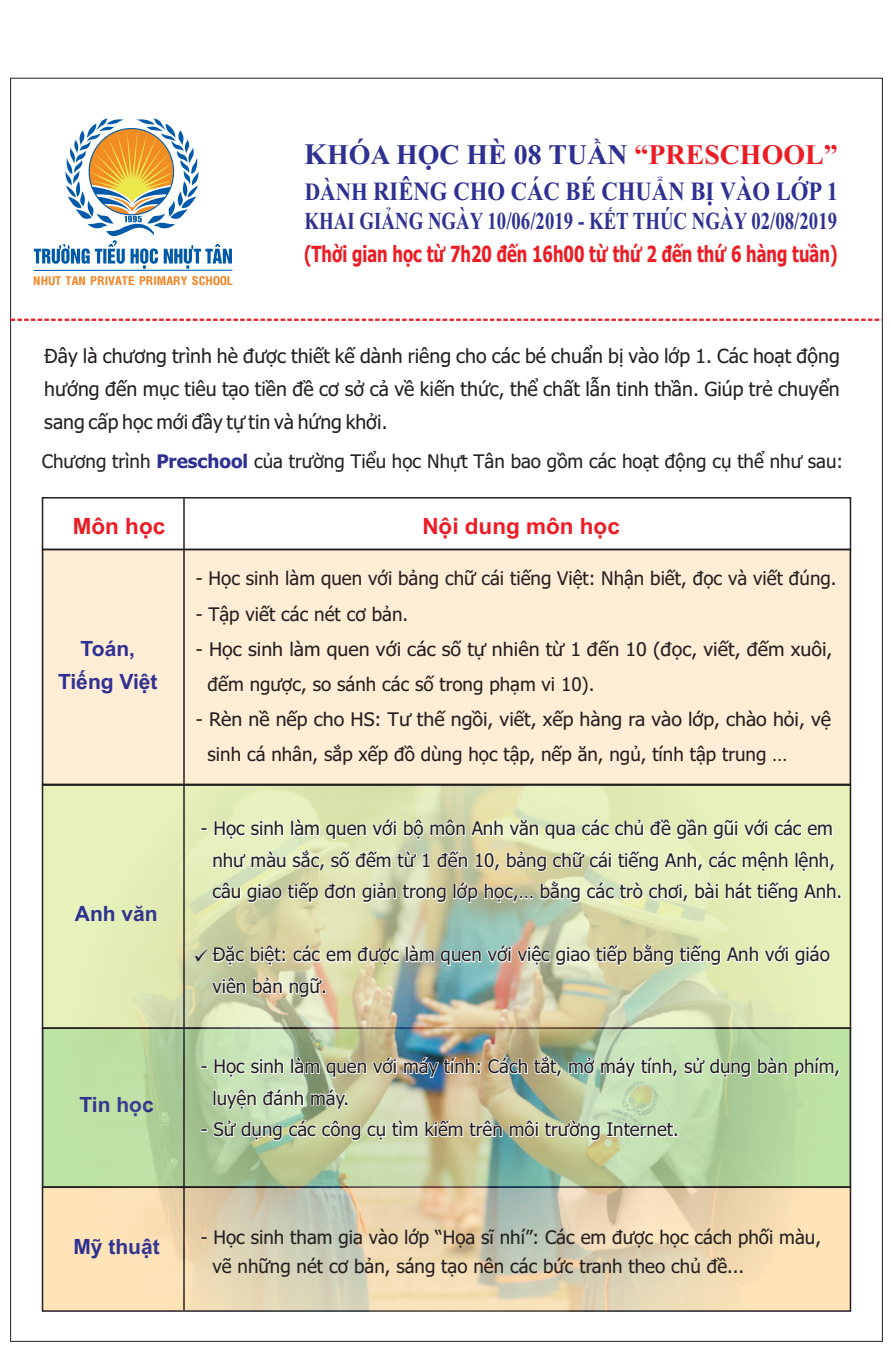
<style>
.page{position:relative;width:893px;height:1361px;background:#fff}
.page>*{position:absolute;margin:0;border:0;box-sizing:border-box;transform-origin:0 0}
.t1{font:700 28.35px "Times New Roman";color:#2e3092}
.t2{font:700 26.25px "Times New Roman";color:#2e3092;scale:.86 1}
.t3{font:700 24.3px "Times New Roman";color:#2e3092;scale:.77 1}
.t4{font:700 22.5px "Arial";color:#ed1c24}
.t5{font:700 22.35px "Tahoma";color:#ed1c24;scale:.74 1}
.t6{font:700 21px/33.9px "Arial";color:#2e3092;text-align:center}
.t7{font:19.5px/32.8px "Tahoma";color:#231f20;text-align:justify}
.t8{font:18.75px/31.5px "Tahoma";color:#231f20}
.t9{font:18.75px/35.1px "Tahoma";color:#231f20;scale:1.04 1}
.t10{font:18.75px/35.1px "Tahoma";color:#231f20;scale:1.05 1}
.t11{font:11.7px "VNI Helve Condense Bold";color:#f5821f;scale:1.04 1}
.s1{font-size:29.7px}
.s2{color:#ed1c24}
.s3{font-size:24.75px}
.s4{font-weight:700;color:#2e3092}
</style>
<div class="page">
<svg style="left:11px;top:319px;width:871px;height:2px"></svg>
<div style="left:42px;top:497px;width:809px;height:53px;border:2px solid #231f20"></div>
<div style="left:45px;top:552px;width:803px;height:230px;background:#ffedd5"></div>
<div style="left:42px;top:549px;width:809px;height:236px;border:2px solid #231f20"></div>
<hr style="left:183px;top:498px;width:2px;height:812px;background:#231f20">
<svg style="left:34px;top:118px;width:198px;height:151px"></svg>
<hr style="left:34px;top:270px;width:198px;height:1px;background:#005aaa">
<img style="left:43px;top:785px;width:807px;height:526px">
<svg style="left:195px;top:949px;width:13px;height:12px"></svg>
<h1 class="t1" style="left:304px;top:144px;width:535px"><span class="s1">K</span>HÓA HỌC HÈ 08 TUẦN <span class="s2">“PRESCHOOL”</span></h1>
<h2 class="t2" style="left:305px;top:182px;width:622px"><span class="s3">DÀNH</span> RIÊNG CHO CÁC BÉ CHUẨN BỊ VÀO LỚP 1</h2>
<p class="t3" style="left:305px;top:213px;width:693px">KHAI GIẢNG NGÀY 10/06/2019 - KẾT THÚC NGÀY 02/08/2019</p>
<p class="t11" style="left:33px;top:275px;width:194px">NHUT TAN PRIVATE PRIMARY SCHOOL</p>
<p class="t5" style="left:304px;top:245px;width:722px">(Thời gian học từ 7h20 đến 16h00 từ thứ 2 đến thứ 6 hàng tuần)</p>
<p class="t7" style="left:44px;top:341px;width:797px">Đây là chương trình hè được thiết kế dành riêng cho các bé chuẩn bị vào lớp 1. Các hoạt động hướng đến mục tiêu tạo tiền đề cơ sở cả về kiến thức, thể chất lẫn tinh thần. Giúp trẻ chuyển sang cấp học mới đầy tự tin và hứng khởi.</p>
<p class="t8" style="left:42px;top:447px;width:803px">Chương trình <span class="s4">Preschool</span> của trường Tiểu học Nhựt Tân bao gồm các hoạt động cụ thể như sau:</p>
<p class="t4" style="left:73px;top:517px;width:94px">Môn học</p>
<p class="t4" style="left:422px;top:517px;width:199px">Nội dung môn học</p>
<p class="t6" style="left:58px;top:633px;width:101px">Toán,<br>Tiếng Việt</p>
<p class="t6" style="left:75px;top:898px;width:84px">Anh văn</p>
<p class="t6" style="left:79px;top:1090px;width:76px">Tin học</p>
<p class="t6" style="left:73px;top:1231px;width:88px">Mỹ thuật</p>
<p class="t8" style="left:196px;top:564px;width:642px">- Học sinh làm quen với bảng chữ cái tiếng Việt: Nhận biết, đọc và viết đúng.</p>
<p class="t8" style="left:196px;top:599px;width:214px">- Tập viết các nét cơ bản.</p>
<p class="t10" style="left:208px;top:633px;width:597px;text-indent:-12px">- Học sinh làm quen với các số tự nhiên từ 1 đến 10 (đọc, viết, đếm xuôi, đếm ngược, so sánh các số trong phạm vi 10).</p>
<p class="t9" style="left:208px;top:703px;width:601px;text-indent:-12px">- Rèn nề nếp cho HS: Tư thế ngồi, viết, xếp hàng ra vào lớp, chào hỏi, vệ sinh cá nhân, sắp xếp đồ dùng học tập, nếp ăn, ngủ, tính tập trung …</p>
<p class="t8" style="left:212px;top:814px;width:631px;text-indent:-12px">- Học sinh làm quen với bộ môn Anh văn qua các chủ đề gần gũi với các em như màu sắc, số đếm từ 1 đến 10, bảng chữ cái tiếng Anh, các mệnh lệnh, câu giao tiếp đơn giản trong lớp học,… bằng các trò chơi, bài hát tiếng Anh.</p>
<p class="t8" style="left:212px;top:940px;width:619px">Đặc biệt: các em được làm quen với việc giao tiếp bằng tiếng Anh với giáo viên bản ngữ.</p>
<p class="t8" style="left:213px;top:1052px;width:629px;text-indent:-12px">- Học sinh làm quen với máy tính: Cách tắt, mở máy tính, sử dụng bàn phím, luyện đánh máy.</p>
<p class="t8" style="left:201px;top:1115px;width:480px">- Sử dụng các công cụ tìm kiếm trên môi trường Internet.</p>
<p class="t8" style="left:213px;top:1224px;width:610px;line-height:28.7px;text-indent:-12px">- Học sinh tham gia vào lớp “Họa sĩ nhí”: Các em được học cách phối màu, vẽ những nét cơ bản, sáng tạo nên các bức tranh theo chủ đề...</p>
</div>
